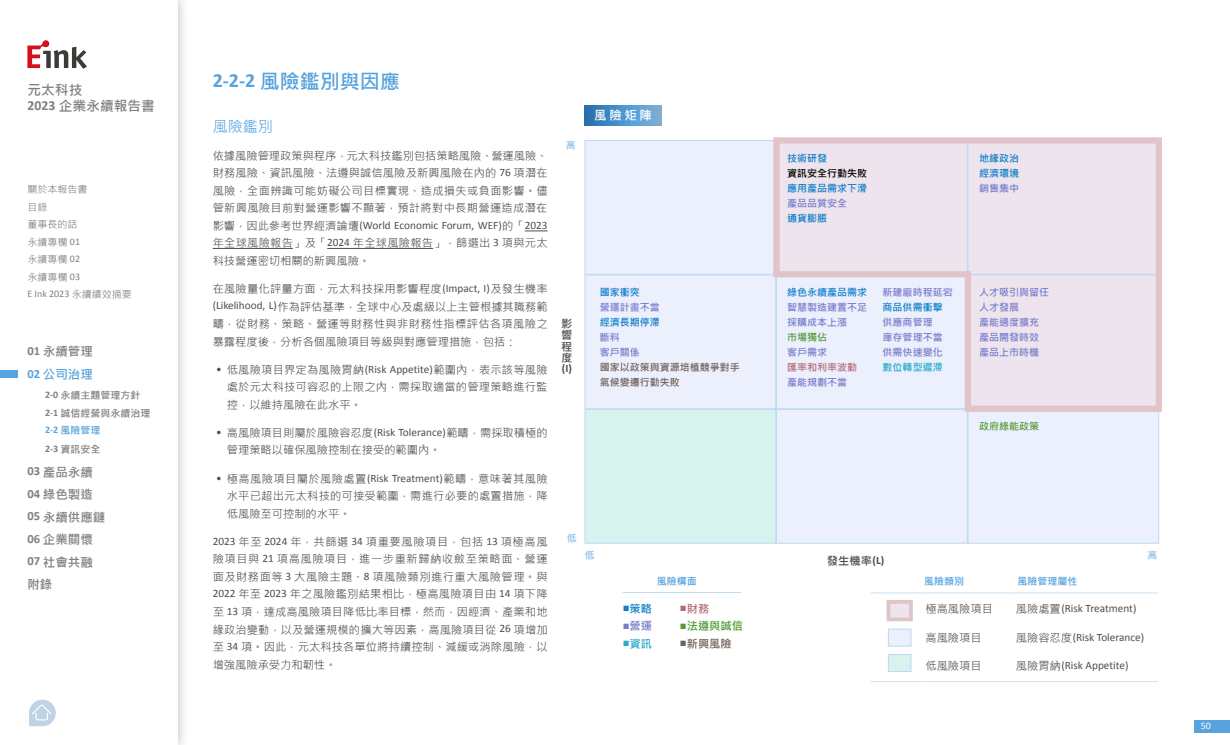
<style>
.page{position:relative;width:1230px;height:745px;background:#fff}
.page>*{position:absolute;margin:0;border:0;box-sizing:border-box;transform-origin:0 0}
.t1{font:700 20px "Microsoft Jheng Hei";color:#57a3de}
.t2{font:15px "Microsoft Jheng Hei";color:#57a3de}
.t3{font:700 13.75px/16.5px "Microsoft Jheng Hei";color:#808080}
.t4{font:700 12.5px/22.5px "Microsoft Jheng Hei";color:#808080}
.t5{font:700 12.5px "Microsoft Jheng Hei";color:#fff}
.t6{font:11.25px/17.5px "Microsoft Jheng Hei";letter-spacing:.02em;color:#4d4d4d;text-align:justify}
.t7{font:11.25px "Calibri";color:#4d4d4d}
.t8{font:11.25px/17.5px "Microsoft Jheng Hei";color:#4d4d4d}
.t9{font:700 11.25px/11.2px "Microsoft Jheng Hei";color:#4d4d4d;text-align:justify}
.t10{font:700 11.25px "Microsoft Jheng Hei";color:#519b37}
.t11{font:700 11.25px "Microsoft Jheng Hei";color:#70615b}
.t12{font:700 11.25px "Calibri";color:#4d4d4d}
.t13{font:700 11.25px "Microsoft Jheng Hei";color:#0f7fca}
.t14{font:700 11.25px "Microsoft Jheng Hei";color:#787dcd}
.t15{font:700 11.25px "Microsoft Jheng Hei";color:#2badcc}
.t16{font:700 11.25px "Microsoft Jheng Hei";color:#b46b7a}
.t17{font:700 10px/15px "Microsoft Jheng Hei";color:#787dcd}
.t18{font:700 10px/15px "Microsoft Jheng Hei";color:#0f7fca}
.t19{font:700 10px/17.5px "Microsoft Jheng Hei";color:#808080}
.t20{font:10px/17.5px "Microsoft Jheng Hei";color:#808080}
.t21{font:700 10px/15px "Microsoft Jheng Hei";color:#70615b}
.t22{font:700 10px "Microsoft Jheng Hei";color:#57a3de}
.t23{font:10px "Calibri";color:#808080}
.t24{font:700 10px "Microsoft Jheng Hei";color:#519b37}
.t25{font:700 10px "Microsoft Jheng Hei";color:#000}
.t26{font:700 10px "Microsoft Jheng Hei";color:#b46b7a}
.t27{font:700 10px "Microsoft Jheng Hei";color:#2badcc}
.t28{font:700 10px "Microsoft Jheng Hei";color:#89bee8}
.t29{font:10px "Calibri";color:#fff}
.s1{font-family:"Calibri"}
.s2{font-family:"Microsoft Jheng Hei"}
.s3{font-family:"Calibri";color:#57a3de}
.s4{color:#57a3de}
</style>
<div class="page">
<svg style="left:525px;top:230px;width:22px;height:1px"></svg>
<hr style="left:213px;top:248px;width:80px;height:1px;background:#4d4d4d">
<hr style="left:327px;top:248px;width:106px;height:1px;background:#4d4d4d">
<div style="left:584px;top:409px;width:192px;height:134px;background:#d8f2ee;border:1px solid #bcdaf2"></div>
<div style="left:584px;top:274px;width:192px;height:135px;background:#eceffc;border:1px solid #bcdaf2"></div>
<div style="left:584px;top:140px;width:192px;height:134px;background:#eceffc;border:1px solid #bcdaf2"></div>
<div style="left:776px;top:409px;width:191px;height:134px;background:#eceffc;border:1px solid #bcdaf2"></div>
<div style="left:967px;top:409px;width:192px;height:134px;background:#eceffc;border:1px solid #bcdaf2"></div>
<svg style="left:770px;top:137px;width:392px;height:278px"></svg>
<hr style="left:870px;top:592px;width:53px;height:1px;background:#cde3f5">
<hr style="left:923px;top:592px;width:91px;height:1px;background:#cde3f5">
<hr style="left:1014px;top:592px;width:143px;height:1px;background:#cde3f5">
<hr style="left:870px;top:680px;width:53px;height:1px;background:#cde3f5">
<hr style="left:923px;top:680px;width:91px;height:1px;background:#cde3f5">
<hr style="left:1014px;top:680px;width:143px;height:1px;background:#cde3f5">
<div style="left:888px;top:653px;width:23px;height:18px;background:#d8f2ee;border:1px solid #bcdaf2"></div>
<div style="left:886px;top:599px;width:27px;height:22px;background:#eee4ed;border:4px solid #e1c4ca"></div>
<div style="left:888px;top:628px;width:23px;height:18px;background:#eceffc;border:1px solid #bcdaf2"></div>
<hr style="left:623px;top:591px;width:118px;height:1px;background:#bcdaf2">
<div style="left:584px;top:105px;width:77px;height:20px;background:linear-gradient(to right,#2371b5,#79b5e1)"></div>
<div style="left:0;top:0;width:189px;height:744px;background:#000;opacity:.3"></div>
<div style="left:0;top:0;width:177px;height:744px;background:#fff"></div>
<svg style="left:27px;top:40px;width:60px;height:29px"></svg>
<div style="left:0;top:370px;width:18px;height:7px;background:#57a3de"></div>
<svg style="left:29px;top:699px;width:27px;height:26px"></svg>
<div style="left:1194px;top:719px;width:36px;height:12px;background:#57a3de"></div>
<p class="t3" style="left:27px;top:81px;width:129px">元太科技<br><span class="s1">2023</span> 企業永續報告書</p>
<p class="t20" style="left:27px;top:181px;width:61px">關於本報告書目錄<br>董事長的話永續專欄 <span class="s1">01</span>永續專欄 <span class="s1">02</span>永續專欄 <span class="s1">03</span></p>
<p class="t23" style="left:27px;top:287px;width:106px">E Ink 2023 <span class="s2">永續績效摘要</span></p>
<p class="t4" style="left:27px;top:340px;width:67px"><span class="s1">01</span> 永續管理<br><span class="s3">02</span> <span class="s4">公司治理</span></p>
<p class="t19" style="left:45px;top:386px;width:107px"><span class="s1">2-0</span> 永續主題管理方針<br><span class="s1">2-1</span> 誠信經營與永續治理<br><span class="s3">2-2</span> <span class="s4">風險管理</span></p>
<p class="t19" style="left:45px;top:440px;width:57px"><span class="s1">2-3</span> 資訊安全</p>
<p class="t4" style="left:27px;top:460px;width:79px"><span class="s1">03</span> 產品永續<br><span class="s1">04</span> 綠色製造<br><span class="s1">05</span> 永續供應鏈<br><span class="s1">06</span> 企業關懷<br><span class="s1">07</span> 社會共融附錄</p>
<h1 class="t1" style="left:213px;top:69px;width:189px"><span class="s1">2-2-2</span> 風險鑑別與因應</h1>
<h2 class="t2" style="left:213px;top:117px;width:61px">風險鑑別</h2>
<p class="t6" style="left:213px;top:147px;width:336px">依據風險管理政策與程序，元太科技鑑別包括策略風險、營運風險、財務風險、資訊風險、法遵與誠信風險及新興風險在內的 <span class="s1">76</span> 項潛在風險，全面辨識可能妨礙公司目標實現、造成損失或負面影響。儘管新興風險目前對營運影響不顯著，預計將對中長期營運造成潛在</p>
<p class="t7" style="left:213px;top:217px;width:336px"><span class="s2">影響，因此參考世界經濟論壇</span>(World Economic Forum, WEF)<span class="s2">的「</span>2023</p>
<p class="t6" style="left:213px;top:234px;width:336px">年全球風險報告」及「<span class="s1">2024</span> 年全球風險報告」，篩選出 <span class="s1">3</span> 項與元太科技營運密切相關的新興風險。</p>
<p class="t6" style="left:213px;top:280px;width:336px">在風險量化評量方面，元太科技採用影響程度<span class="s1">(Impact, I)</span>及發生機率<span class="s1">(Likelihood, L)</span>作為評估基準，全球中心及處級以上主管根據其職務範疇，從財務、策略、營運等財務性與非財務性指標評估各項風險之暴露程度後，分析各個風險項目等級與對應管理措施，包括：</p>
<p class="t6" style="left:227px;top:360px;width:322px;text-indent:-11px"><span class="s1">•</span> 低風險項目界定為風險胃納<span class="s1">(Risk Appetite)</span>範圍內，表示該等風險處於元太科技可容忍的上限之內，需採取適當的管理策略進行監控，以維持風險在此水平。</p>
<p class="t8" style="left:227px;top:424px;width:322px;text-indent:-11px"><span class="s1">•</span> 高風險項目則屬於風險容忍度<span class="s1">(Risk Tolerance)</span>範疇，需採取積極的管理策略以確保風險控制在接受的範圍內。</p>
<p class="t6" style="left:227px;top:469px;width:322px;text-indent:-11px"><span class="s1">•</span> 極高風險項目屬於風險處置<span class="s1">(Risk Treatment)</span>範疇，意味著其風險水平已超出元太科技的可接受範圍，需進行必要的處置措施，降低風險至可控制的水平。</p>
<p class="t6" style="left:213px;top:532px;width:336px"><span class="s1">2023</span> 年至 <span class="s1">2024</span> 年，共篩選 <span class="s1">34</span> 項重要風險項目，包括 <span class="s1">13</span> 項極高風險項目與 <span class="s1">21</span> 項高風險項目，進一步重新歸納收斂至策略面、營運面及財務面等 <span class="s1">3</span> 大風險主題、<span class="s1">8</span> 項風險類別進行重大風險管理。與<span class="s1">2022</span> 年至 <span class="s1">2023</span> 年之風險鑑別結果相比，極高風險項目由 <span class="s1">14</span> 項下降至 <span class="s1">13</span> 項，達成高風險項目降低比率目標，然而，因經濟、產業和地緣政治變動，以及營運規模的擴大等因素，高風險項目從 <span class="s1">26</span> 項增加至 <span class="s1">34</span> 項。因此，元太科技各單位將持續控制、減緩或消除風險，以增強風險承受力和韌性。</p>
<p class="t28" style="left:566px;top:139px;width:11px">高</p>
<p class="t5" style="left:594px;top:108px;width:59px">風險矩陣</p>
<p class="t9" style="left:561px;top:318px;width:12px">影響程度</p>
<p class="t12" style="left:562px;top:360px;width:12px">(I)</p>
<p class="t18" style="left:600px;top:284px;width:41px">國家衝突</p>
<p class="t17" style="left:600px;top:299px;width:61px">營運計畫不當</p>
<p class="t18" style="left:600px;top:314px;width:61px">經濟長期停滯</p>
<p class="t17" style="left:600px;top:329px;width:41px">斷料<br>客戶關係</p>
<p class="t21" style="left:600px;top:359px;width:141px">國家以政策與資源培植競爭對手氣候變遷行動失敗</p>
<p class="t18" style="left:787px;top:151px;width:41px">技術研發</p>
<p class="t25" style="left:787px;top:167px;width:81px">資訊安全行動失敗</p>
<p class="t18" style="left:787px;top:181px;width:81px">應用產品需求下滑</p>
<p class="t17" style="left:787px;top:196px;width:61px">產品品質安全</p>
<p class="t18" style="left:787px;top:211px;width:41px">通貨膨脹</p>
<p class="t18" style="left:787px;top:284px;width:81px">綠色永續產品需求</p>
<p class="t17" style="left:787px;top:299px;width:81px">智慧製造建置不足採購成本上漲</p>
<p class="t24" style="left:787px;top:331px;width:41px">市場獨佔</p>
<p class="t17" style="left:787px;top:344px;width:41px">客戶需求</p>
<p class="t26" style="left:787px;top:361px;width:71px">匯率和利率波動</p>
<p class="t17" style="left:787px;top:374px;width:61px">產能規劃不當</p>
<p class="t17" style="left:882px;top:284px;width:71px">新建廠時程延宕</p>
<p class="t18" style="left:882px;top:299px;width:61px">商品供需衝擊</p>
<p class="t17" style="left:882px;top:314px;width:61px">供應商管理庫存管理不當供需快速變化</p>
<p class="t27" style="left:882px;top:361px;width:61px">數位轉型遲滯</p>
<p class="t18" style="left:979px;top:151px;width:41px">地緣政治經濟環境</p>
<p class="t17" style="left:979px;top:181px;width:41px">銷售集中</p>
<p class="t17" style="left:979px;top:284px;width:71px">人才吸引與留任人才發展<br>產能過度擴充產品開發時效產品上市時機</p>
<p class="t24" style="left:979px;top:419px;width:61px">政府綠能政策</p>
<p class="t28" style="left:567px;top:531px;width:11px">低</p>
<p class="t28" style="left:584px;top:548px;width:11px">低</p>
<p class="t9" style="left:827px;top:554px;width:59px">發生機率<span class="s1">(L)</span></p>
<p class="t28" style="left:1147px;top:548px;width:11px">高</p>
<p class="t22" style="left:657px;top:574px;width:41px">風險構面</p>
<p class="t22" style="left:924px;top:574px;width:41px">風險類別</p>
<p class="t22" style="left:1017px;top:574px;width:61px">風險管理屬性</p>
<p class="t6" style="left:925px;top:600px;width:69px">極高風險項目</p>
<p class="t7" style="left:1015px;top:600px;width:122px"><span class="s2">風險處置</span>(Risk Treatment)</p>
<p class="t6" style="left:925px;top:628px;width:58px">高風險項目</p>
<p class="t7" style="left:1015px;top:628px;width:130px"><span class="s2">風險容忍度</span>(Risk Tolerance)</p>
<p class="t6" style="left:925px;top:656px;width:58px">低風險項目</p>
<p class="t7" style="left:1015px;top:657px;width:114px"><span class="s2">風險胃納</span>(Risk Appetite)</p>
<p class="t16" style="left:680px;top:601px;width:31px">■財務</p>
<p class="t10" style="left:680px;top:618px;width:65px">■法遵與誠信</p>
<p class="t11" style="left:680px;top:636px;width:53px">■新興風險</p>
<p class="t13" style="left:623px;top:601px;width:31px">■策略</p>
<p class="t14" style="left:623px;top:618px;width:31px">■營運</p>
<p class="t15" style="left:623px;top:636px;width:31px">■資訊</p>
<p class="t29" style="left:1200px;top:718px;width:12px">50</p>
</div>
